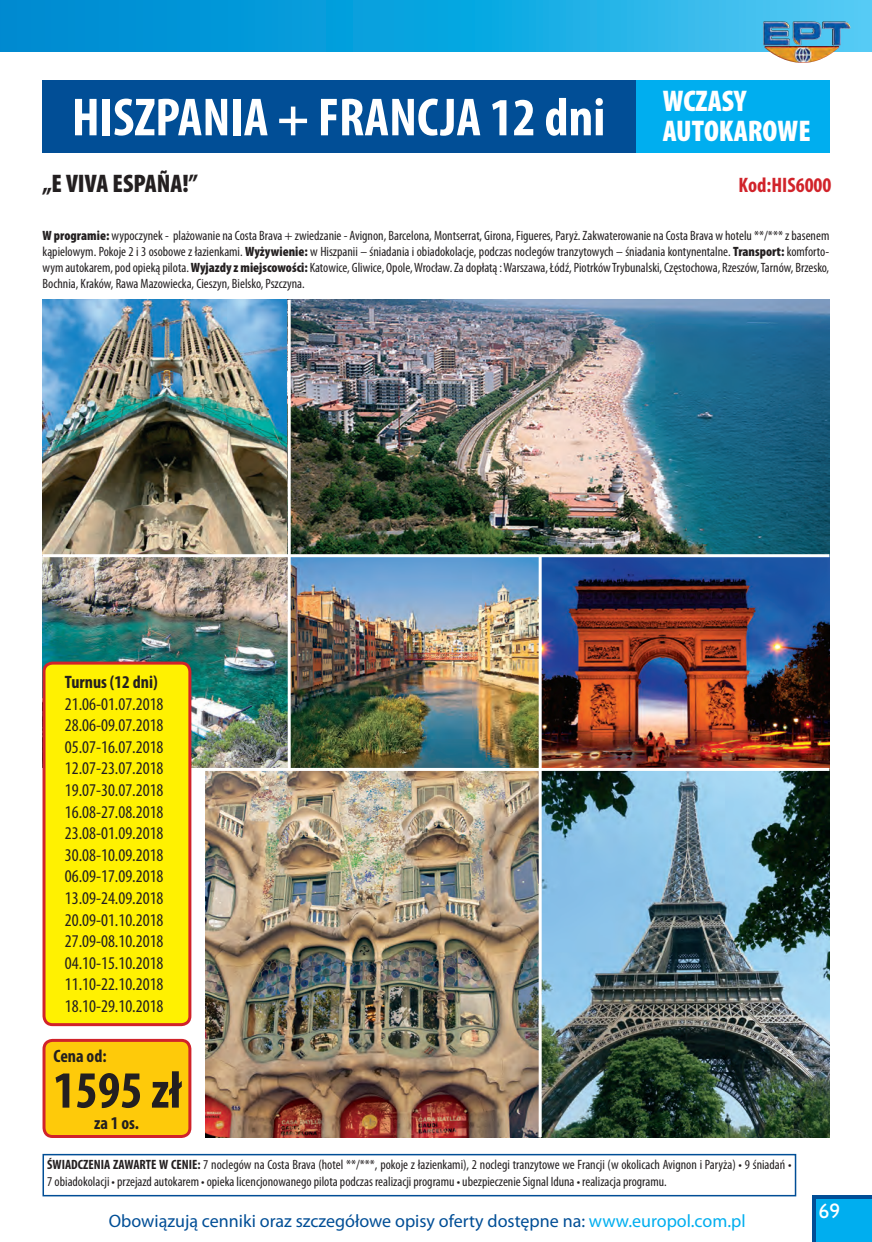
<style>
.page{position:relative;width:872px;height:1242px;background:#fff}
.page>*{position:absolute;margin:0;border:0;box-sizing:border-box;transform-origin:0 0}
.t1{font:700 condensed 54px "Myriad Pro";color:#fff}
.t2{font:700 condensed 52.5px "Myriad Pro";color:#231f20}
.t3{font:900 condensed 30px/30px "Myriad Pro";color:#fff}
.t4{font:900 condensed 25.5px "Myriad Pro";color:#231f20}
.t5{font:700 condensed 21px "Myriad Pro";color:#d1232a}
.t6{font:21px "Humanist 521 PL";color:#fff}
.t7{font:condensed 18px/21.6px "Myriad Pro";color:#231f20;text-align:justify}
.t8{font:18px "Myriad Pro";color:#014e96}
.t9{font:700 condensed 18px "Myriad Pro";color:#231f20}
.t10{font:condensed 13.5px/16.2px "Myriad Pro";color:#231f20;text-align:justify}
.s1{font-weight:900}
.s2{font-weight:700}
.s3{color:#00aeef}
</style>
<div class="page">
<div style="left:812px;top:1195px;width:60px;height:47px;background:#014e96"></div>
<svg style="left:0;top:0;width:872px;height:51px;background:#15a5e0"></svg>
<div style="left:816px;top:1199px;width:56px;height:43px;background:#00aeef"></div>
<img style="left:763px;top:21px;width:87px;height:42px">
<div style="left:43px;top:81px;width:601px;height:72px;background:#014e96"></div>
<div style="left:636px;top:81px;width:193px;height:72px;background:#00aeef"></div>
<img style="left:43px;top:300px;width:786px;height:254px">
<img style="left:541px;top:557px;width:288px;height:211px">
<img style="left:206px;top:771px;width:623px;height:366px">
<img style="left:43px;top:557px;width:245px;height:211px">
<img style="left:291px;top:557px;width:247px;height:211px">
<hr style="left:288px;top:300px;width:3px;height:468px;background:#fff">
<hr style="left:538px;top:556px;width:3px;height:581px;background:#fff">
<div style="left:43px;top:1154px;width:753px;height:42px;border:2px solid #014e96"></div>
<div style="left:44px;top:663px;width:146px;height:361px;background:#fff101;border-radius:9px"></div>
<div style="left:43px;top:661px;width:148px;height:365px;border:3px solid #d1232a;border-radius:9px"></div>
<div style="left:44px;top:1040px;width:146px;height:96px;background:#feca0a;border-radius:9px"></div>
<div style="left:43px;top:1039px;width:148px;height:99px;border:3px solid #d1232a;border-radius:9px"></div>
<h1 class="t1" style="left:72px;top:84px;width:535px">HISZPANIA + FRANCJA 12 dni</h1>
<h3 class="t3" style="left:662px;top:85px;width:149px">WCZASY<br>AUTOKAROWE</h3>
<h3 class="t4" style="left:43px;top:168px;width:157px">„E VIVA ESPAÑA!”</h3>
<h3 class="t5" style="left:738px;top:172px;width:94px">Kod:HIS6000</h3>
<p class="t10" style="left:43px;top:227px;width:788px"><span class="s1">W programie:</span> wypoczynek - plażowanie na Costa Brava + zwiedzanie - Avignon, Barcelona, Montserrat, Girona, Figueres, Paryż. Zakwaterowanie na Costa Brava w hotelu **/*** z basenem kąpielowym. Pokoje 2 i 3 osobowe z łazienkami. <span class="s1">Wyżywienie:</span> w Hiszpanii – śniadania i obiadokolacje, podczas noclegów tranzytowych – śniadania kontynentalne. <span class="s1">Transport:</span> komforto&shy;wym autokarem, pod opieką pilota. <span class="s1">Wyjazdy z miejscowości:</span> Katowice, Gliwice, Opole, Wrocław. Za dopłatą : Warszawa, Łódź, Piotrków Trybunalski, Częstochowa, Rzeszów, Tarnów, Brzesko, Bochnia, Kraków, Rawa Mazowiecka, Cieszyn, Bielsko, Pszczyna.</p>
<h3 class="t9" style="left:65px;top:670px;width:94px">Turnus (12 dni)</h3>
<p class="t7" style="left:65px;top:692px;width:100px">21.06-01.07.2018<br>28.06-09.07.2018<br>05.07-16.07.2018<br>12.07-23.07.2018<br>19.07-30.07.2018<br>16.08-27.08.2018<br>23.08-01.09.2018<br>30.08-10.09.2018<br>06.09-17.09.2018<br>13.09-24.09.2018<br>20.09-01.10.2018<br>27.09-08.10.2018<br>04.10-15.10.2018<br>11.10-22.10.2018<br>18.10-29.10.2018</p>
<h3 class="t9" style="left:53px;top:1045px;width:55px">Cena od:</h3>
<h2 class="t2" style="left:53px;top:1057px;width:130px">1595 zł</h2>
<h3 class="t9" style="left:94px;top:1111px;width:46px">za 1 os.</h3>
<p class="t10" style="left:47px;top:1156px;width:745px"><span class="s2">ŚWIADCZENIA ZAWARTE W CENIE:</span> 7 noclegów na Costa Brava (hotel **/***, pokoje z łazienkami), 2 noclegi tranzytowe we Francji (w okolicach Avignon i Paryża) • 9 śniadań •<br>7 obiadokolacji • przejazd autokarem • opieka licencjonowanego pilota podczas realizacji programu • ubezpieczenie Signal Iduna • realizacja programu.</p>
<h3 class="t8" style="left:109px;top:1210px;width:638px">Obowiązują cenniki oraz szczegółowe opisy oferty dostępne na: <span class="s3">www.europol.com.pl</span></h3>
<h3 class="t6" style="left:819px;top:1203px;width:23px">69</h3>
</div>
